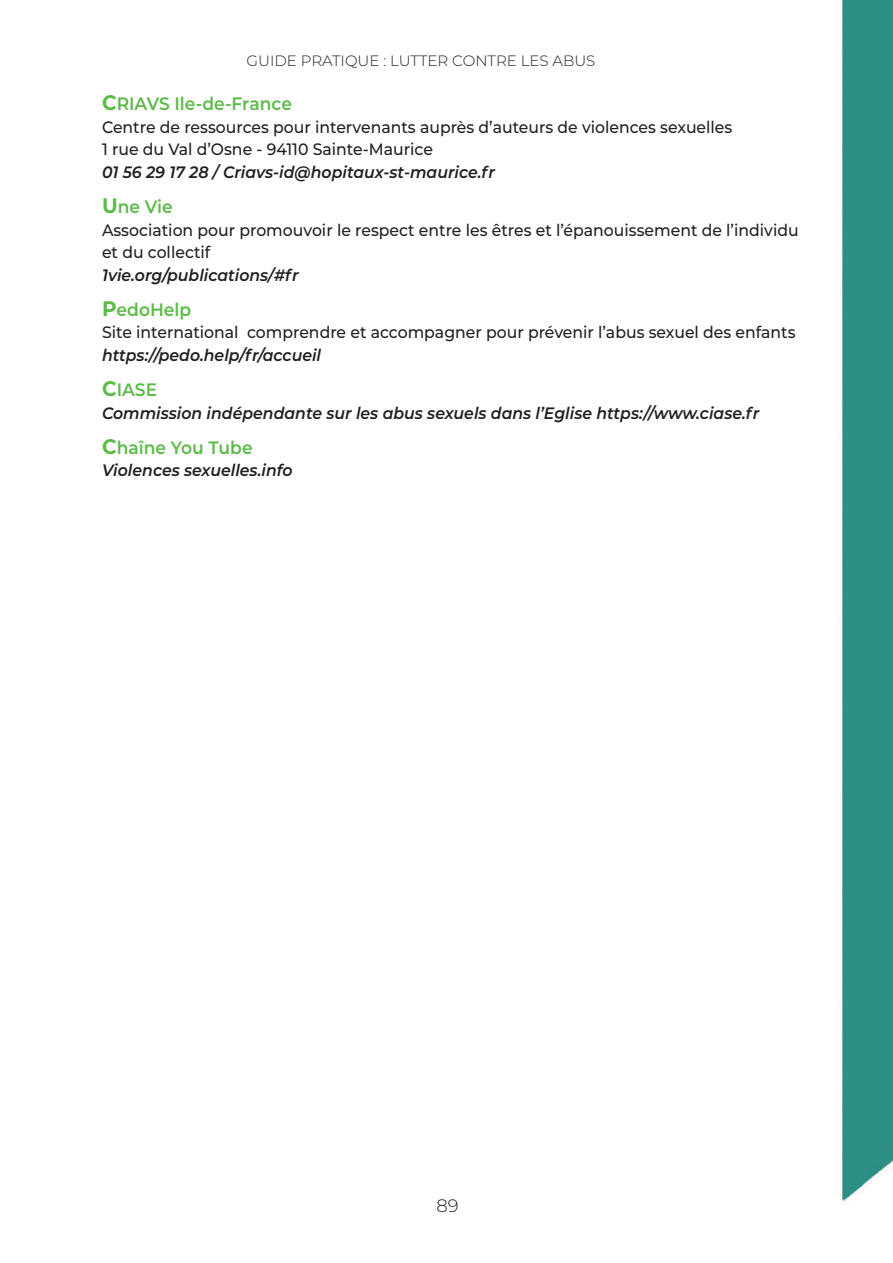
<style>
.page{position:relative;width:893px;height:1263px;background:#fff}
.page>*{position:absolute;margin:0;border:0;box-sizing:border-box;transform-origin:0 0}
.t1{font:600 18px "Montserrat";color:#5dbb4a;scale:.95 1}
.t2{font:300 18px "Montserrat";color:#231f20}
.t3{font:500 16.5px/22.5px "Montserrat";color:#231f20;scale:.95 1}
.t4{font:italic 600 16.5px "Montserrat";color:#231f20;scale:.95 1}
.t5{font:300 15px "Montserrat";color:#231f20}
.s1{font-weight:700;font-size:21px}
</style>
<div class="page">
<div style="left:841px;top:0;width:52px;height:1203px;background:#2e8f84"></div>
<p class="t5" style="left:247px;top:50px;width:350px">GUIDE PRATIQUE : LUTTER CONTRE LES ABUS</p>
<p class="t1" style="left:102px;top:91px;width:201px"><span class="s1">C</span>RIAVS Ile-de-France</p>
<p class="t3" style="left:102px;top:115px;width:665px">Centre de ressources pour intervenants auprès d’auteurs de violences sexuelles<br>1 rue du Val d’Osne - 94110 Sainte-Maurice</p>
<p class="t4" style="left:102px;top:160px;width:415px">01 56 29 17 28 / Criavs-id@hopitaux-st-maurice.fr</p>
<p class="t1" style="left:102px;top:194px;width:76px"><span class="s1">U</span>ne Vie</p>
<p class="t3" style="left:102px;top:218px;width:735px">Association pour promouvoir le respect entre les êtres et l’épanouissement de l’individu et du collectif</p>
<p class="t4" style="left:102px;top:263px;width:209px">1vie.org/publications/#fr</p>
<p class="t1" style="left:102px;top:297px;width:95px"><span class="s1">P</span>edoHelp</p>
<p class="t3" style="left:102px;top:321px;width:732px">Site international comprendre et accompagner pour prévenir l’abus sexuel des enfants</p>
<p class="t4" style="left:102px;top:343px;width:232px">https://pedo.help/fr/accueil</p>
<p class="t1" style="left:102px;top:377px;width:59px"><span class="s1">C</span>IASE</p>
<p class="t4" style="left:102px;top:401px;width:693px">Commission indépendante sur les abus sexuels dans l’Eglise https://www.ciase.fr</p>
<p class="t1" style="left:102px;top:435px;width:160px"><span class="s1">C</span>haîne You Tube</p>
<p class="t4" style="left:102px;top:459px;width:202px">Violences sexuelles.info</p>
<p class="t2" style="left:436px;top:1193px;width:24px">89</p>
</div>
